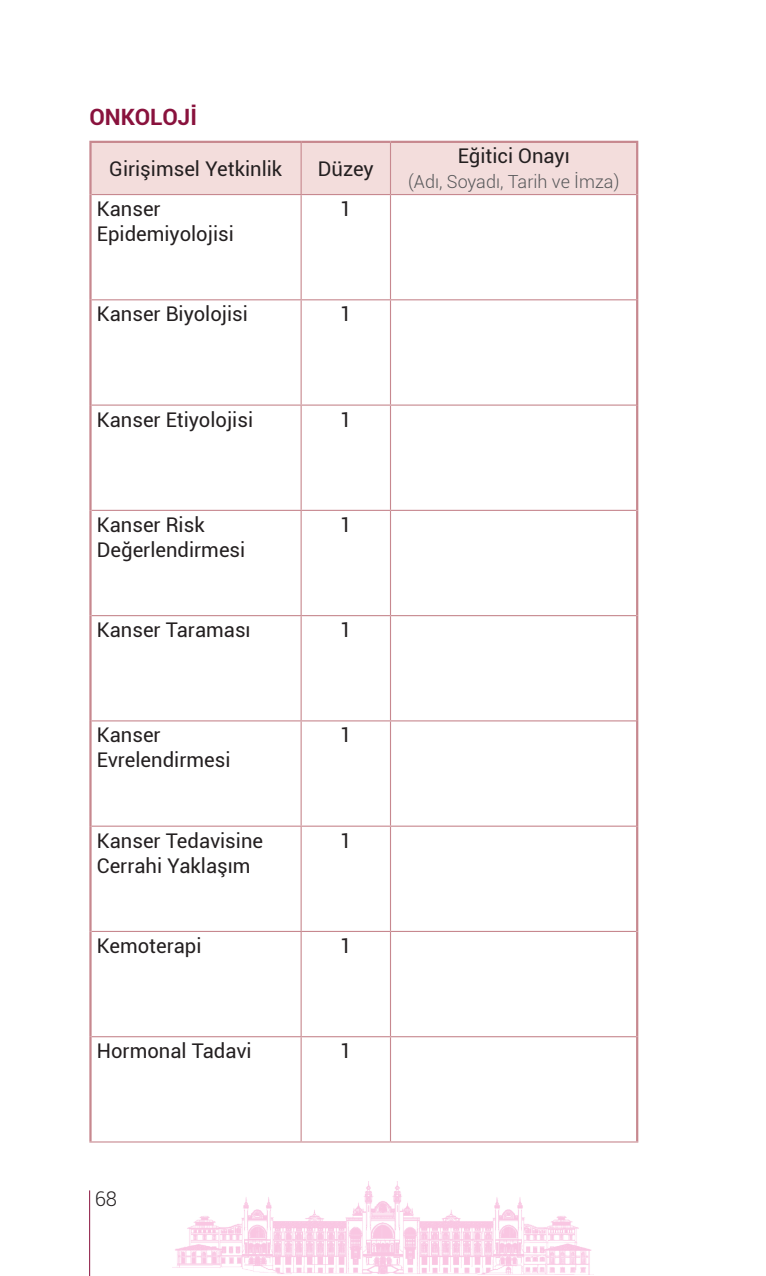
<style>
.page{position:relative;width:766px;height:1276px;background:#fff}
.page>*{position:absolute;margin:0;border:0;box-sizing:border-box;transform-origin:0 0}
.t1{font:700 22.5px "Roboto";color:#89123d}
.t2{font:20.25px/24.8px "Roboto";color:#231f20}
.t3{font:300 20.25px "Roboto";color:#231f20}
.t4{font:300 18px "Roboto";color:#57585a}
</style>
<div class="page">
<img style="left:173px;top:1181px;width:419px;height:93px">
<hr style="left:89px;top:1190px;width:1px;height:86px;background:#89123d">
<div style="left:92px;top:143px;width:544px;height:51px;background:#f3dddc"></div>
<hr style="left:89px;top:141px;width:212px;height:2px;background:#c7888f">
<hr style="left:89px;top:143px;width:3px;height:51px;background:#c7888f">
<hr style="left:301px;top:141px;width:89px;height:2px;background:#c7888f">
<hr style="left:390px;top:141px;width:248px;height:2px;background:#c7888f">
<hr style="left:636px;top:143px;width:2px;height:51px;background:#c7888f">
<hr style="left:89px;top:194px;width:3px;height:106px;background:#c7888f">
<hr style="left:636px;top:194px;width:2px;height:106px;background:#c7888f">
<hr style="left:89px;top:300px;width:3px;height:105px;background:#c7888f">
<hr style="left:636px;top:300px;width:2px;height:105px;background:#c7888f">
<hr style="left:89px;top:405px;width:3px;height:105px;background:#c7888f">
<hr style="left:636px;top:405px;width:2px;height:105px;background:#c7888f">
<hr style="left:89px;top:510px;width:3px;height:105px;background:#c7888f">
<hr style="left:636px;top:510px;width:2px;height:105px;background:#c7888f">
<hr style="left:89px;top:615px;width:3px;height:106px;background:#c7888f">
<hr style="left:636px;top:615px;width:2px;height:106px;background:#c7888f">
<hr style="left:89px;top:721px;width:3px;height:105px;background:#c7888f">
<hr style="left:636px;top:721px;width:2px;height:105px;background:#c7888f">
<hr style="left:89px;top:826px;width:3px;height:105px;background:#c7888f">
<hr style="left:636px;top:826px;width:2px;height:105px;background:#c7888f">
<hr style="left:89px;top:931px;width:3px;height:105px;background:#c7888f">
<hr style="left:636px;top:931px;width:2px;height:105px;background:#c7888f">
<hr style="left:89px;top:1036px;width:3px;height:105px;background:#c7888f">
<hr style="left:636px;top:1036px;width:2px;height:105px;background:#c7888f">
<hr style="left:300px;top:143px;width:1px;height:51px;background:#c7888f">
<hr style="left:390px;top:143px;width:1px;height:51px;background:#c7888f">
<hr style="left:92px;top:194px;width:209px;height:1px;background:#c7888f">
<hr style="left:301px;top:194px;width:89px;height:1px;background:#c7888f">
<hr style="left:300px;top:195px;width:1px;height:104px;background:#c7888f">
<hr style="left:390px;top:194px;width:246px;height:1px;background:#c7888f">
<hr style="left:390px;top:195px;width:1px;height:104px;background:#c7888f">
<hr style="left:92px;top:299px;width:209px;height:1px;background:#c7888f">
<hr style="left:301px;top:299px;width:89px;height:1px;background:#c7888f">
<hr style="left:300px;top:300px;width:1px;height:104px;background:#c7888f">
<hr style="left:390px;top:299px;width:246px;height:1px;background:#c7888f">
<hr style="left:390px;top:300px;width:1px;height:104px;background:#c7888f">
<hr style="left:92px;top:404px;width:209px;height:2px;background:#c7888f">
<hr style="left:301px;top:404px;width:89px;height:2px;background:#c7888f">
<hr style="left:300px;top:406px;width:1px;height:104px;background:#c7888f">
<hr style="left:390px;top:404px;width:246px;height:2px;background:#c7888f">
<hr style="left:390px;top:406px;width:1px;height:104px;background:#c7888f">
<hr style="left:92px;top:510px;width:209px;height:1px;background:#c7888f">
<hr style="left:301px;top:510px;width:89px;height:1px;background:#c7888f">
<hr style="left:300px;top:511px;width:1px;height:104px;background:#c7888f">
<hr style="left:390px;top:510px;width:246px;height:1px;background:#c7888f">
<hr style="left:390px;top:511px;width:1px;height:104px;background:#c7888f">
<hr style="left:92px;top:615px;width:209px;height:1px;background:#c7888f">
<hr style="left:301px;top:615px;width:89px;height:1px;background:#c7888f">
<hr style="left:300px;top:616px;width:1px;height:104px;background:#c7888f">
<hr style="left:390px;top:615px;width:246px;height:1px;background:#c7888f">
<hr style="left:390px;top:616px;width:1px;height:104px;background:#c7888f">
<hr style="left:92px;top:720px;width:209px;height:1px;background:#c7888f">
<hr style="left:301px;top:720px;width:89px;height:1px;background:#c7888f">
<hr style="left:300px;top:721px;width:1px;height:104px;background:#c7888f">
<hr style="left:390px;top:720px;width:246px;height:1px;background:#c7888f">
<hr style="left:390px;top:721px;width:1px;height:104px;background:#c7888f">
<hr style="left:92px;top:825px;width:209px;height:1px;background:#c7888f">
<hr style="left:301px;top:825px;width:89px;height:1px;background:#c7888f">
<hr style="left:300px;top:826px;width:1px;height:105px;background:#c7888f">
<hr style="left:390px;top:825px;width:246px;height:1px;background:#c7888f">
<hr style="left:390px;top:826px;width:1px;height:105px;background:#c7888f">
<hr style="left:92px;top:931px;width:209px;height:1px;background:#c7888f">
<hr style="left:301px;top:931px;width:89px;height:1px;background:#c7888f">
<hr style="left:300px;top:932px;width:1px;height:104px;background:#c7888f">
<hr style="left:390px;top:931px;width:246px;height:1px;background:#c7888f">
<hr style="left:390px;top:932px;width:1px;height:104px;background:#c7888f">
<hr style="left:92px;top:1036px;width:209px;height:1px;background:#c7888f">
<hr style="left:301px;top:1036px;width:89px;height:1px;background:#c7888f">
<hr style="left:300px;top:1037px;width:1px;height:104px;background:#c7888f">
<hr style="left:390px;top:1036px;width:246px;height:1px;background:#c7888f">
<hr style="left:390px;top:1037px;width:1px;height:104px;background:#c7888f">
<hr style="left:89px;top:1141px;width:212px;height:1px;background:#c7888f">
<hr style="left:301px;top:1141px;width:89px;height:1px;background:#c7888f">
<hr style="left:390px;top:1141px;width:248px;height:1px;background:#c7888f">
<p class="t1" style="left:89px;top:101px;width:109px">ONKOLOJİ</p>
<p class="t2" style="left:109px;top:155px;width:174px">Girişimsel Yetkinlik</p>
<p class="t2" style="left:318px;top:155px;width:57px">Düzey</p>
<p class="t2" style="left:97px;top:196px;width:138px">Kanser<br>Epidemiyolojisi</p>
<p class="t2" style="left:340px;top:196px;width:13px">1</p>
<p class="t2" style="left:97px;top:301px;width:152px">Kanser Biyolojisi</p>
<p class="t2" style="left:340px;top:301px;width:13px">1</p>
<p class="t2" style="left:97px;top:406px;width:158px">Kanser Etiyolojisi</p>
<p class="t2" style="left:340px;top:406px;width:13px">1</p>
<p class="t2" style="left:97px;top:511px;width:150px">Kanser Risk<br>Değerlendirmesi</p>
<p class="t2" style="left:340px;top:511px;width:13px">1</p>
<p class="t2" style="left:97px;top:617px;width:155px">Kanser Taraması</p>
<p class="t2" style="left:340px;top:617px;width:13px">1</p>
<p class="t2" style="left:458px;top:143px;width:113px">Eğitici Onayı</p>
<p class="t4" style="left:408px;top:169px;width:212px">(Adı, Soyadı, Tarih ve İmza)</p>
<p class="t2" style="left:97px;top:722px;width:135px">Kanser<br>Evrelendirmesi</p>
<p class="t2" style="left:340px;top:722px;width:13px">1</p>
<p class="t2" style="left:97px;top:827px;width:168px">Kanser Tedavisine<br>Cerrahi Yaklaşım</p>
<p class="t2" style="left:340px;top:827px;width:13px">1</p>
<p class="t2" style="left:97px;top:932px;width:106px">Kemoterapi</p>
<p class="t2" style="left:340px;top:932px;width:13px">1</p>
<p class="t2" style="left:97px;top:1038px;width:156px">Hormonal Tadavi</p>
<p class="t2" style="left:340px;top:1038px;width:13px">1</p>
<p class="t3" style="left:95px;top:1184px;width:24px">68</p>
</div>
